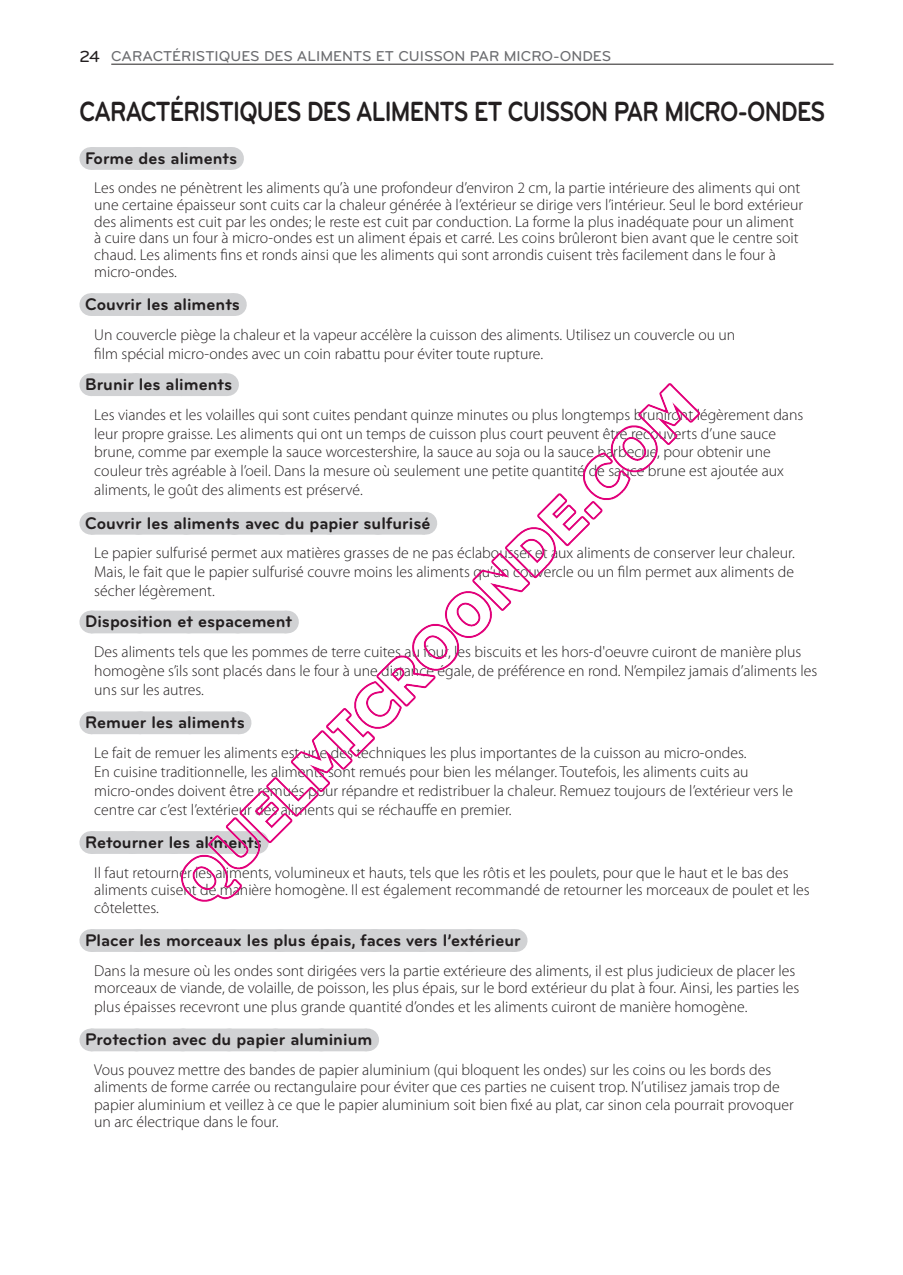
<style>
.page{position:relative;width:903px;height:1275px;background:#fff}
.page>*{position:absolute;margin:0;border:0;box-sizing:border-box;transform-origin:0 0}
.t1{font:700 28.88px "Bryant LG";letter-spacing:-.03em;color:#231f20;scale:.82 1}
.t2{font:700 17.5px "Bryant LG";color:#231f20}
.t3{font:300 15.75px/18.9px "Myriad Pro";color:#231f20}
.t4{font:500 14.88px "Bryant LG";color:#6c6d70}
.s1{font-size:16.62px;color:#231f20}
</style>
<div class="page">
<hr style="left:111px;top:64px;width:722px;height:1px;background:#231f20">
<div style="left:91px;top:147px;width:141px;height:23px;background:#d1d2d4"></div>
<svg style="left:232px;top:147px;width:1px;height:23px"></svg>
<img style="left:79px;top:293px;width:621px;height:759px">
<p class="t4" style="left:79px;top:47px;width:54px"><span class="s1">24</span> CARACT</p>
<p class="t4" style="left:172px;top:47px;width:17px">ÉRISTI</p>
<p class="t4" style="left:219px;top:47px;width:22px">QUES</p>
<p class="t4" style="left:264px;top:47px;width:10px">DES</p>
<p class="t4" style="left:297px;top:47px;width:11px">ALIMENTS</p>
<p class="t4" style="left:376px;top:47px;width:42px">ET CUISS</p>
<p class="t4" style="left:443px;top:47px;width:38px">ON PAR</p>
<p class="t4" style="left:504px;top:47px;width:10px">MICR</p>
<p class="t4" style="left:541px;top:47px;width:41px">O-ONDES</p>
<h1 class="t1" style="left:79px;top:93px;width:911px">Caractéristiqu es des aliments et Cu isson par micro-ondes</h1>
<p class="t2" style="left:85px;top:147px;width:153px">Forme des aliments</p>
<p class="t3" style="left:94px;top:180px;width:710px;line-height:16.6px">Les ondes ne pénètrent les aliments qu’à une profondeur d’environ 2 cm, la partie intérieure des aliments qui ont une certaine épaisseur sont cuits car la chaleur générée à l’extérieur se dirige vers l’intérieur. Seul le bord extérieur des aliments est cuit par les ondes; le reste est cuit par conduction. La forme la plus inadéquate pour un aliment à cuire dans un four à micro-ondes est un aliment épais et carré. Les coins brûleront bien avant que le centre soit chaud. Les aliments fins et ronds ainsi que les aliments qui sont arrondis cuisent très facilement dans le four à micro-ondes.</p>
<p class="t2" style="left:85px;top:293px;width:156px">Couvrir les aliments</p>
<p class="t3" style="left:94px;top:325px;width:643px">Un couvercle piège la chaleur et la vapeur accélère la cuisson des aliments. Utilisez un couvercle ou un film spécial micro-ondes avec un coin rabattu pour éviter toute rupture.</p>
<p class="t2" style="left:85px;top:373px;width:148px">Brunir les aliments</p>
<p class="t3" style="left:94px;top:405px;width:710px">Les viandes et les volailles qui sont cuites pendant quinze minutes ou plus longtemps bruniront légèrement dans leur propre graisse. Les aliments qui ont un temps de cuisson plus court peuvent être recouverts d’une sauce brune, comme par exemple la sauce worcestershire, la sauce au soja ou la sauce barbecue, pour obtenir une couleur très agréable à l’oeil. Dans la mesure où seulement une petite quantité de sauce brune est ajoutée aux aliments, le goût des aliments est préservé.</p>
<p class="t2" style="left:85px;top:512px;width:347px">Couvrir les aliments avec du papier sulfurisé</p>
<p class="t3" style="left:94px;top:543px;width:702px;text-align:justify">Le papier sulfurisé permet aux matières grasses de ne pas éclabousser et aux aliments de conserver leur chaleur.<br>Mais, le fait que le papier sulfurisé couvre moins les aliments qu’un couvercle ou un film permet aux aliments de sécher légèrement.</p>
<p class="t2" style="left:85px;top:611px;width:208px">Disposition et espacement</p>
<p class="t3" style="left:94px;top:642px;width:724px">Des aliments tels que les pommes de terre cuites au four, les biscuits et les hors-d'oeuvre cuiront de manière plus homogène s’ils sont placés dans le four à une distance égale, de préférence en rond. N’empilez jamais d’aliments les uns sur les autres.</p>
<p class="t2" style="left:85px;top:711px;width:161px">Remuer les aliments</p>
<p class="t3" style="left:94px;top:743px;width:700px">Le fait de remuer les aliments est une des techniques les plus importantes de la cuisson au micro-ondes.<br>En cuisine traditionnelle, les aliments sont remués pour bien les mélanger. Toutefois, les aliments cuits au micro-ondes doivent être remués pour répandre et redistribuer la chaleur. Remuez toujours de l’extérieur vers le centre car c’est l’extérieur des aliments qui se réchauffe en premier.</p>
<p class="t2" style="left:85px;top:831px;width:178px">Retourner les aliments</p>
<p class="t3" style="left:94px;top:863px;width:717px;line-height:17.5px">Il faut retourner les aliments, volumineux et hauts, tels que les rôtis et les poulets, pour que le haut et le bas des aliments cuisent de manière homogène. Il est également recommandé de retourner les morceaux de poulet et les côtelettes.</p>
<p class="t2" style="left:85px;top:929px;width:437px">Placer les morceaux les plus épais, faces vers l’extérieur</p>
<p class="t3" style="left:94px;top:961px;width:706px;line-height:18.2px">Dans la mesure où les ondes sont dirigées vers la partie extérieure des aliments, il est plus judicieux de placer les morceaux de viande, de volaille, de poisson, les plus épais, sur le bord extérieur du plat à four. Ainsi, les parties les plus épaisses recevront une plus grande quantité d’ondes et les aliments cuiront de manière homogène.</p>
<p class="t2" style="left:85px;top:1028px;width:289px">Protection avec du papier aluminium</p>
<p class="t3" style="left:94px;top:1061px;width:701px;line-height:17.5px">Vous pouvez mettre des bandes de papier aluminium (qui bloquent les ondes) sur les coins ou les bords des aliments de forme carrée ou rectangulaire pour éviter que ces parties ne cuisent trop. N’utilisez jamais trop de papier aluminium et veillez à ce que le papier aluminium soit bien fixé au plat, car sinon cela pourrait provoquer un arc électrique dans le four.</p>
</div>
